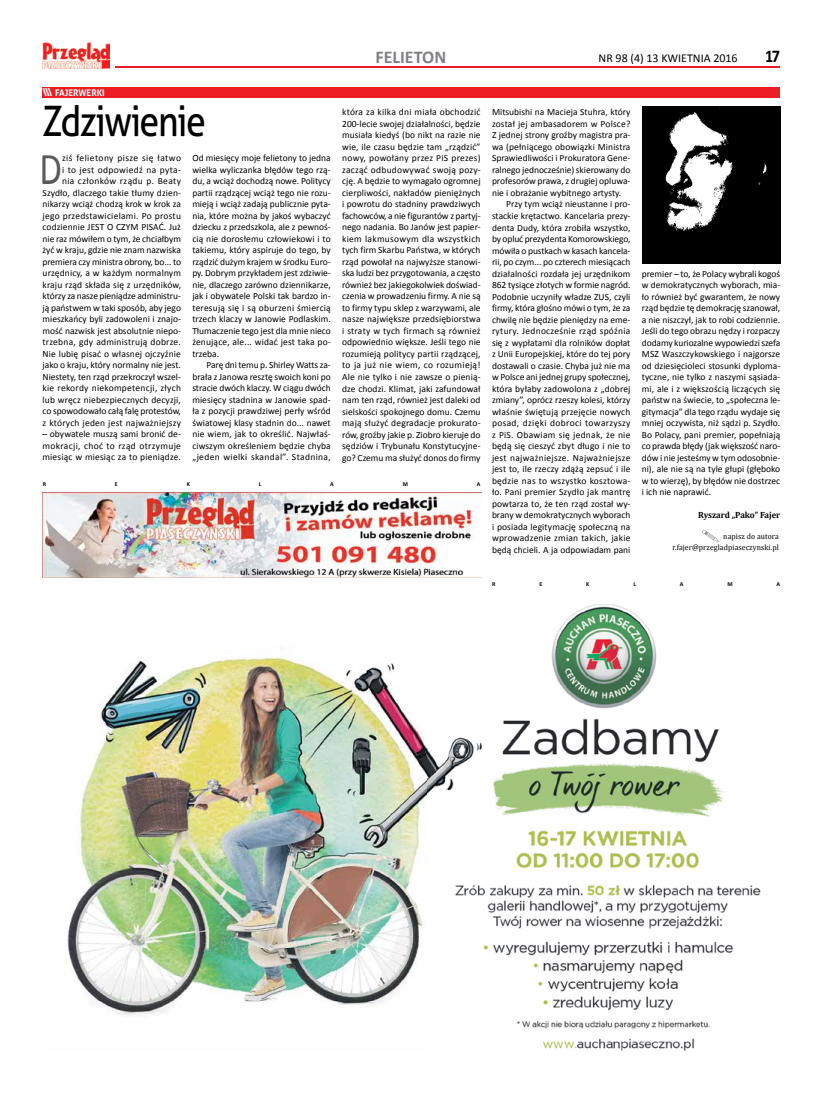
<style>
.page{position:relative;width:820px;height:1106px;background:#fff}
.page>*{position:absolute;margin:0;border:0;box-sizing:border-box;transform-origin:0 0}
.t1{font:45.7px "Calibri";color:#58595b;scale:.8 1}
.t2{font:42px "Aller";letter-spacing:-.04em;color:#000;scale:.85 1}
.t3{font:700 18px "Calibri";color:#808285}
.t4{font:700 18px "Calibri";color:#000;scale:.9 1}
.t5{font:12px "Calibri";color:#000}
.t6{font:9.5px/11.5px "Calibri";color:#000;text-align:justify}
.t7{font:9.5px "Calibri";letter-spacing:.03em;color:#000}
.t8{font:9.5px "Calibri";letter-spacing:.02em;color:#000}
.t9{font:9.5px "Calibri";letter-spacing:.035em;color:#000}
.t10{font:9.5px "Calibri";letter-spacing:.025em;color:#000}
.t11{font:700 9.2px "Aller";color:#fff;scale:.96 1}
.t12{font:700 9px "Cambria";color:#000;scale:.96 1}
.t13{font:8px/11.5px "Cambria";letter-spacing:.01em;color:#000;text-align:right;scale:.96 1}
.t14{font:700 6px "Calibri";color:#000}
.s1{font-size:11px}
</style>
<div class="page">
<hr style="left:43px;top:66px;width:737px;height:2px;background:#ed1d24">
<div style="left:43px;top:42px;width:71px;height:26px;background:#fff"></div>
<img style="left:43px;top:42px;width:67px;height:26px">
<img style="left:67px;top:604px;width:694px;height:447px">
<div style="left:43px;top:87px;width:737px;height:10px;background:#ed1d24"></div>
<div style="left:641px;top:106px;width:139px;height:158px;background:#000"></div>
<img style="left:664px;top:112px;width:103px;height:120px">
<svg style="left:702px;top:530px;width:16px;height:12px"></svg>
<img style="left:43px;top:492px;width:438px;height:85px">
<h3 class="t3" style="left:375px;top:45px;width:72px">FELIETON</h3>
<p class="t5" style="left:598px;top:51px;width:141px">NR 98 (4) 13 KWIETNIA 2016</p>
<h3 class="t4" style="left:765px;top:45px;width:18px">17</h3>
<p class="t11" style="left:43px;top:87px;width:66px"><span class="s1">\\\</span> FAJERWERKI</p>
<h2 class="t2" style="left:43px;top:96px;width:194px">Zdziwienie</h2>
<p class="t6" style="left:342px;top:106px;width:140px">która za kilka dni miała obchodzić 200-lecie swojej działalności, będzie musiała kiedyś (bo nikt na razie nie wie, ile czasu będzie tam „rządzić” nowy, powołany przez PiS prezes) zacząć odbudowywać swoją pozy&shy;cję. A będzie to wymagało ogromnej cierpliwości, nakładów pieniężnych i powrotu do stadniny prawdziwych fachowców, a nie figurantów z partyj&shy;nego nadania. Bo Janów jest papier&shy;kiem lakmusowym dla wszystkich tych firm Skarbu Państwa, w których rząd powołał na najwyższe stanowi&shy;ska ludzi bez przygotowania, a często również bez jakiegokolwiek doświad&shy;czenia w prowadzeniu firmy. A nie są to firmy typu sklep z warzywami, ale nasze największe przedsiębiorstwa i straty w tych firmach są również odpowiednio większe. Jeśli tego nie rozumieją politycy partii rządzącej, to ja już nie wiem, co rozumieją!<br>Ale nie tylko i nie zawsze o pienią&shy;dze chodzi. Klimat, jaki zafundował nam ten rząd, również jest daleki od sielskości spokojnego domu. Czemu mają służyć degradacje prokurato&shy;rów, groźby jakie p. Ziobro kieruje do sędziów i Trybunału Konstytucyjne&shy;go? Czemu ma służyć donos do firmy</p>
<p class="t6" style="left:492px;top:106px;width:140px">Mitsubishi na Macieja Stuhra, który</p>
<p class="t8" style="left:492px;top:118px;width:140px">został jej ambasadorem w Polsce?</p>
<p class="t6" style="left:492px;top:129px;width:140px">Z jednej strony groźby magistra pra-</p>
<p class="t6" style="left:492px;top:141px;width:140px">wa (pełniącego obowiązki Ministra</p>
<p class="t6" style="left:492px;top:153px;width:140px">Sprawiedliwości i Prokuratora Gene-</p>
<p class="t6" style="left:492px;top:164px;width:140px">ralnego jednocześnie) skierowany do</p>
<p class="t6" style="left:492px;top:176px;width:140px">profesorów prawa, z drugiej opluwa-</p>
<p class="t6" style="left:492px;top:187px;width:131px">nie i obrażanie wybitnego artysty.</p>
<p class="t6" style="left:506px;top:199px;width:126px">Przy tym wciąż nieustanne i pro-</p>
<p class="t6" style="left:492px;top:210px;width:140px">stackie krętactwo. Kancelaria prezy-</p>
<p class="t6" style="left:492px;top:222px;width:140px">denta Dudy, która zrobiła wszystko,</p>
<p class="t6" style="left:492px;top:233px;width:140px">by opluć prezydenta Komorowskiego,</p>
<p class="t6" style="left:492px;top:245px;width:140px">mówiła o pustkach w kasach kancela-</p>
<p class="t6" style="left:492px;top:256px;width:140px">rii, po czym... po czterech miesiącach</p>
<p class="t6" style="left:492px;top:268px;width:140px">działalności rozdała jej urzędnikom</p>
<p class="t6" style="left:492px;top:279px;width:140px">862 tysiące złotych w formie nagród.</p>
<p class="t6" style="left:492px;top:291px;width:140px">Podobnie uczyniły władze ZUS, czyli</p>
<p class="t6" style="left:492px;top:302px;width:140px">firmy, która głośno mówi o tym, że za</p>
<p class="t6" style="left:492px;top:314px;width:140px">chwilę nie będzie pieniędzy na eme-</p>
<p class="t7" style="left:492px;top:325px;width:140px">rytury. Jednocześnie rząd spóźnia</p>
<p class="t6" style="left:492px;top:337px;width:140px">się z wypłatami dla rolników dopłat</p>
<p class="t6" style="left:492px;top:348px;width:140px">z Unii Europejskiej, które do tej pory</p>
<p class="t6" style="left:492px;top:360px;width:140px">dostawali o czasie. Chyba już nie ma</p>
<p class="t6" style="left:492px;top:371px;width:140px">w Polsce ani jednej grupy społecznej,</p>
<p class="t6" style="left:492px;top:383px;width:140px">która byłaby zadowolona z „dobrej</p>
<p class="t6" style="left:492px;top:394px;width:140px">zmiany”, oprócz rzeszy kolesi, którzy</p>
<p class="t6" style="left:492px;top:406px;width:140px">właśnie świętują przejęcie nowych</p>
<p class="t9" style="left:492px;top:417px;width:140px">posad, dzięki dobroci towarzyszy</p>
<p class="t7" style="left:492px;top:428px;width:140px">z PiS. Obawiam się jednak, że nie</p>
<p class="t6" style="left:492px;top:440px;width:140px">będą się cieszyć zbyt długo i nie to</p>
<p class="t7" style="left:492px;top:451px;width:140px">jest najważniejsze. Najważniejsze</p>
<p class="t6" style="left:492px;top:463px;width:140px">jest to, ile rzeczy zdążą zepsuć i ile</p>
<p class="t8" style="left:492px;top:474px;width:140px">będzie nas to wszystko kosztowa-</p>
<p class="t6" style="left:492px;top:486px;width:140px">ło. Pani premier Szydło jak mantrę</p>
<p class="t6" style="left:492px;top:498px;width:140px">powtarza to, że ten rząd został wy-</p>
<p class="t6" style="left:492px;top:509px;width:140px">brany w demokratycznych wyborach</p>
<p class="t6" style="left:492px;top:521px;width:140px">i posiada legitymację społeczną na</p>
<p class="t10" style="left:492px;top:532px;width:140px">wprowadzenie zmian takich, jakie</p>
<p class="t6" style="left:492px;top:544px;width:140px">będą chcieli. A ja odpowiadam pani</p>
<p class="t6" style="left:43px;top:152px;width:140px;text-align:right">ziś felietony pisze się łatwo<br>i to jest odpowiedź na pyta-<br>nia członków rządu p. Beaty Szydło, dlaczego takie tłumy dzien&shy;nikarzy wciąż chodzą krok w krok za jego przedstawicielami. Po prostu codziennie JEST O CZYM PISAĆ. Już nie raz mówiłem o tym, że chciałbym żyć w kraju, gdzie nie znam nazwiska premiera czy ministra obrony, bo... to urzędnicy, a w każdym normalnym kraju rząd składa się z urzędników, którzy za nasze pieniądze administru&shy;ją państwem w taki sposób, aby jego mieszkańcy byli zadowoleni i znajo&shy;mość nazwisk jest absolutnie niepo&shy;trzebna, gdy administrują dobrze.<br>Nie lubię pisać o własnej ojczyźnie jako o kraju, który normalny nie jest.<br>Niestety, ten rząd przekroczył wszel&shy;kie rekordy niekompetencji, złych lub wręcz niebezpiecznych decyzji, co spowodowało całą falę protestów, z których jeden jest najważniejszy</p>
<p class="t6" style="left:43px;top:428px;width:140px">– obywatele muszą sami bronić de&shy;mokracji, choć to rząd otrzymuje miesiąc w miesiąc za to pieniądze.</p>
<p class="t6" style="left:192px;top:152px;width:140px">Od miesięcy moje felietony to jedna wielka wyliczanka błędów tego rzą&shy;du, a wciąż dochodzą nowe. Politycy partii rządzącej wciąż tego nie rozu&shy;mieją i wciąż zadają publicznie pyta&shy;nia, które można by jakoś wybaczyć dziecku z przedszkola, ale z pewnoś&shy;cią nie dorosłemu człowiekowi i to takiemu, który aspiruje do tego, by rządzić dużym krajem w środku Euro&shy;py. Dobrym przykładem jest zdziwie&shy;nie, dlaczego zarówno dziennikarze, jak i obywatele Polski tak bardzo in&shy;teresują się i są oburzeni śmiercią trzech klaczy w Janowie Podlaskim.<br>Tłumaczenie tego jest dla mnie nieco żenujące, ale... widać jest taka po&shy;trzeba.</p>
<p class="t6" style="left:192px;top:359px;width:140px;text-indent:14px">Parę dni temu p. Shirley Watts za&shy;brała z Janowa resztę swoich koni po stracie dwóch klaczy. W ciągu dwóch miesięcy stadnina w Janowie spad&shy;ła z pozycji prawdziwej perły wśród światowej klasy stadnin do... nawet nie wiem, jak to określić. Najwłaś&shy;ciwszym określeniem będzie chyba „jeden wielki skandal”. Stadnina,</p>
<h1 class="t1" style="left:39px;top:140px;width:30px">D</h1>
<p class="t14" style="left:43px;top:480px;width:5px">R</p>
<p class="t14" style="left:115px;top:480px;width:4px">E</p>
<p class="t14" style="left:187px;top:480px;width:5px">K</p>
<p class="t14" style="left:259px;top:480px;width:4px">L</p>
<p class="t14" style="left:330px;top:480px;width:5px">A</p>
<p class="t14" style="left:402px;top:480px;width:7px">M</p>
<p class="t14" style="left:476px;top:480px;width:5px">A</p>
<p class="t6" style="left:641px;top:268px;width:140px">premier – to, że Polacy wybrali kogoś w demokratycznych wyborach, mia&shy;ło również być gwarantem, że nowy rząd będzie tę demokrację szanował, a nie niszczył, jak to robi codziennie.<br>Jeśli do tego obrazu nędzy i rozpaczy dodamy kuriozalne wypowiedzi szefa MSZ Waszczykowskiego i najgorsze od dziesięcioleci stosunki dyploma&shy;tyczne, nie tylko z naszymi sąsiada&shy;mi, ale i z większością liczących się państw na świecie, to „społeczna le&shy;gitymacja” dla tego rządu wydaje się mniej oczywista, niż sądzi p. Szydło.<br>Bo Polacy, pani premier, popełniają co prawda błędy (jak większość naro&shy;dów i nie jesteśmy w tym odosobnie&shy;ni), ale nie są na tyle głupi (głęboko w to wierzę), by błędów nie dostrzec i ich nie naprawić.</p>
<p class="t12" style="left:698px;top:508px;width:87px">Ryszard „Pako” Fajer</p>
<p class="t13" style="left:672px;top:530px;width:112px">napisz do autora r.fajer@przegladpiaseczynski.pl</p>
<p class="t14" style="left:492px;top:580px;width:5px">R</p>
<p class="t14" style="left:539px;top:580px;width:4px">E</p>
<p class="t14" style="left:586px;top:580px;width:5px">K</p>
<p class="t14" style="left:633px;top:580px;width:4px">L</p>
<p class="t14" style="left:679px;top:580px;width:5px">A</p>
<p class="t14" style="left:727px;top:580px;width:7px">M</p>
<p class="t14" style="left:776px;top:580px;width:5px">A</p>
</div>
